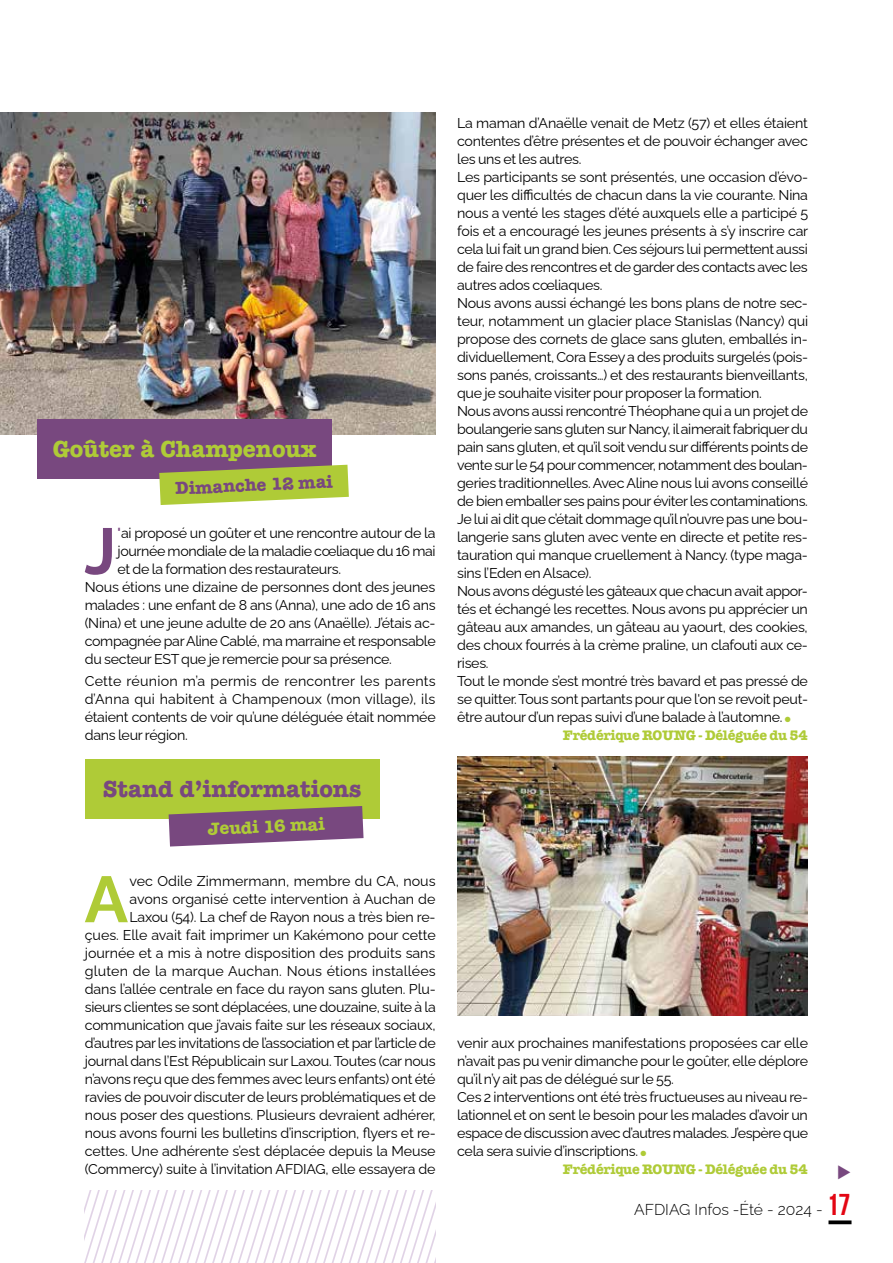
<style>
.page{position:relative;width:893px;height:1263px;background:#fff}
.page>*{position:absolute;margin:0;border:0;box-sizing:border-box;transform-origin:0 0}
.t1{font:700 64.95px "Raleway";color:#afcb37}
.t2{font:700 64.95px "Raleway";color:#78487f}
.t3{font:700 24px "American Typewriter";color:#78487f}
.t4{font:700 24px "American Typewriter";color:#afcb37}
.t5{font:700 18px "American Typewriter";color:#78487f}
.t6{font:700 18px "American Typewriter";color:#afcb37}
.t7{font:300 15.75px "Raleway";color:#000}
.t8{font:14.25px/18px "Raleway";letter-spacing:-.02em;color:#000}
.t9{font:700 14.25px "American Typewriter";letter-spacing:-.02em;color:#afcb37}
.s1{font-weight:700;color:#78487f}
.s2{color:#afcb37}
.s3{font-family:"Bebas Neue";font-weight:700;font-size:30px;color:#e30613}
</style>
<div class="page">
<svg style="left:85px;top:1191px;width:351px;height:72px"></svg>
<svg style="left:828px;top:1220px;width:23px;height:4px"></svg>
<div style="left:85px;top:759px;width:294px;height:60px;background:#afcb37"></div>
<svg style="left:169px;top:806px;width:195px;height:40px"></svg>
<img style="left:457px;top:756px;width:351px;height:260px">
<img style="left:0;top:113px;width:436px;height:321px">
<div style="left:38px;top:419px;width:294px;height:60px;background:#78487f"></div>
<svg style="left:159px;top:465px;width:190px;height:40px"></svg>
<h2 class="t4" style="left:53px;top:428px;width:265px">Goûter à Champenoux</h2>
<p class="t5" style="left:175px;top:472px;width:159px;rotate:-2deg">Dimanche 12 mai</p>
<h1 class="t2" style="left:84px;top:499px;width:33px">J</h1>
<p class="t8" style="left:117px;top:522px;width:320px"><span class="s1">'</span>ai proposé un goûter et une rencontre autour de la</p>
<p class="t8" style="left:117px;top:540px;width:320px">journée mondiale de la maladie cœliaque du 16 mai</p>
<p class="t8" style="left:117px;top:558px;width:225px">et de la formation des restaurateurs.</p>
<p class="t8" style="left:85px;top:576px;width:352px">Nous étions une dizaine de personnes dont des jeunes</p>
<p class="t8" style="left:85px;top:594px;width:352px">malades : une enfant de 8 ans (Anna), une ado de 16 ans</p>
<p class="t8" style="left:85px;top:612px;width:352px">(Nina) et une jeune adulte de 20 ans (Anaëlle). J’étais ac-</p>
<p class="t8" style="left:85px;top:630px;width:352px">compagnée par Aline Cablé, ma marraine et responsable</p>
<p class="t8" style="left:85px;top:648px;width:309px">du secteur EST que je remercie pour sa présence.</p>
<p class="t8" style="left:85px;top:671px;width:352px;text-align:justify">Cette réunion m’a permis de rencontrer les parents d’Anna qui habitent à Champenoux (mon village), ils étaient contents de voir qu’une déléguée était nommée dans leur région.</p>
<h2 class="t3" style="left:103px;top:769px;width:260px">Stand d’informations</h2>
<p class="t6" style="left:207px;top:813px;width:119px;rotate:-2deg">Jeudi 16 mai</p>
<p class="t8" style="left:85px;top:870px;width:352px;text-align:right">vec Odile Zimmermann, membre du CA, nous<br>avons organisé cette intervention à Auchan de<br>Laxou (54). La chef de Rayon nous a très bien re-<br>çues. Elle avait fait imprimer un Kakémono pour cette journée et a mis à notre disposition des produits sans gluten de la marque Auchan. Nous étions installées dans l’allée centrale en face du rayon sans gluten. Plu&shy;sieurs clientes se sont déplacées, une douzaine, suite à la communication que j’avais faite sur les réseaux sociaux, d’autres par les invitations de l’association et par l’article de journal dans l’Est Républicain sur Laxou. Toutes (car nous n’avons reçu que des femmes avec leurs enfants) ont été ravies de pouvoir discuter de leurs problématiques et de nous poser des questions. Plusieurs devraient adhérer, nous avons fourni les bulletins d’inscription, flyers et re&shy;cettes. Une adhérente s’est déplacée depuis la Meuse (Commercy) suite à l’invitation AFDIAG, elle essayera de</p>
<h1 class="t1" style="left:85px;top:847px;width:45px">A</h1>
<p class="t8" style="left:457px;top:113px;width:353px">La maman d’Anaëlle venait de Metz (57) et elles étaient contentes d’être présentes et de pouvoir échanger avec les uns et les autres.<br>Les participants se sont présentés, une occasion d’évo&shy;quer les difficultés de chacun dans la vie courante. Nina nous a venté les stages d’été auxquels elle a participé 5 fois et a encouragé les jeunes présents à s’y inscrire car cela lui fait un grand bien. Ces séjours lui permettent aussi de faire des rencontres et de garder des contacts avec les autres ados cœliaques.<br>Nous avons aussi échangé les bons plans de notre sec&shy;teur, notamment un glacier place Stanislas (Nancy) qui propose des cornets de glace sans gluten, emballés in&shy;dividuellement, Cora Essey a des produits surgelés (pois&shy;sons panés, croissants…) et des restaurants bienveillants, que je souhaite visiter pour proposer la formation.<br>Nous avons aussi rencontré Théophane qui a un projet de boulangerie sans gluten sur Nancy, il aimerait fabriquer du pain sans gluten, et qu’il soit vendu sur différents points de vente sur le 54 pour commencer, notamment des boulan&shy;geries traditionnelles. Avec Aline nous lui avons conseillé de bien emballer ses pains pour éviter les contaminations.<br>Je lui ai dit que c’était dommage qu’il n’ouvre pas une bou&shy;langerie sans gluten avec vente en directe et petite res&shy;tauration qui manque cruellement à Nancy. (type maga&shy;sins l’Eden en Alsace).<br>Nous avons dégusté les gâteaux que chacun avait appor&shy;tés et échangé les recettes. Nous avons pu apprécier un gâteau aux amandes, un gâteau au yaourt, des cookies, des choux fourrés à la crème praline, un clafouti aux ce&shy;rises.<br>Tout le monde s’est montré très bavard et pas pressé de se quitter. Tous sont partants pour que l'on se revoit peut&shy;être autour d’un repas suivi d’une balade à l’automne. <span class="s2">●</span></p>
<p class="t9" style="left:563px;top:723px;width:247px">Frédérique ROUNG - Déléguée du 54</p>
<p class="t8" style="left:457px;top:1032px;width:352px">venir aux prochaines manifestations proposées car elle n’avait pas pu venir dimanche pour le goûter, elle déplore qu’il n’y ait pas de délégué sur le 55.<br>Ces 2 interventions ont été très fructueuses au niveau re&shy;lationnel et on sent le besoin pour les malades d’avoir un espace de discussion avec d’autres malades. J’espère que cela sera suivie d’inscriptions. <span class="s2">●</span></p>
<p class="t9" style="left:563px;top:1156px;width:247px">Frédérique ROUNG - Déléguée du 54</p>
<p class="t7" style="left:634px;top:1196px;width:218px">AFDIAG Infos -Été - 2024 - <span class="s3">17</span></p>
</div>
